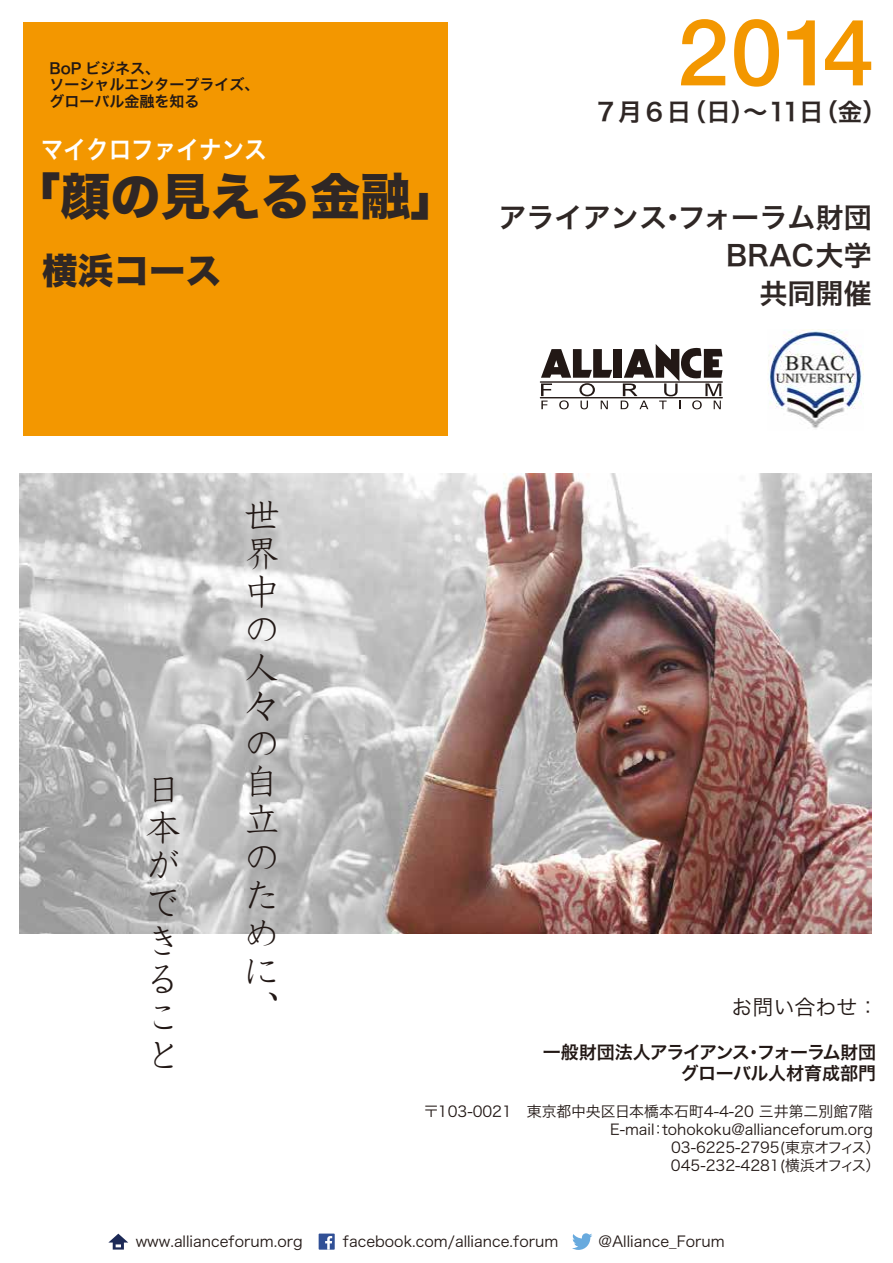
<style>
.page{position:relative;width:893px;height:1263px;background:#fff}
.page>*{position:absolute;margin:0;border:0;box-sizing:border-box;transform-origin:0 0}
.t1{font:500 92.7px "Helvetica Neue";color:#f39700}
.t2{font:49.95px "Hira Kaku Std N W8";color:#2f2725}
.t3{font:37.95px/38px "DF Kyo Ka Sho W3 MP RKSJ H";color:#221815}
.t4{font:35.85px "Hira Kaku Std W8";color:#2f2725}
.t5{font:28.05px/38.1px "Hira Kaku Pro W6";color:#2f2725;text-align:right}
.t6{font:25.05px "Hira Kaku Pro N W6";color:#fff;scale:.9 1}
.t7{font:24.45px "Hira Kaku Pro N W6";color:#2f2725}
.t8{font:21px "Hira Kaku Pro N W3";color:#221815}
.t9{font:18px/21.6px "Hira Kaku Pro W6";letter-spacing:-.025em;color:#221815;text-align:right}
.t10{font:15px "Hira Kaku Pro W3";color:#221815}
.t11{font:15px/16.5px "Hira Kaku Pro N W6";color:#221815}
.t12{font:14.85px "Hira Kaku Pro W3";color:#221815}
</style>
<div class="page">
<div style="left:23px;top:22px;width:425px;height:414px;background:#f39700"></div>
<img style="left:20px;top:474px;width:852px;height:459px">
<img style="left:768px;top:330px;width:95px;height:98px">
<div style="left:614px;top:349px;width:8px;height:29px;background:#221815"></div>
<hr style="left:540px;top:381px;width:183px;height:2px;background:#221815">
<hr style="left:540px;top:397px;width:183px;height:1px;background:#221815">
<svg style="left:621px;top:344px;width:101px;height:65px"></svg>
<svg style="left:541px;top:349px;width:71px;height:60px"></svg>
<div style="left:319px;top:1233px;width:16px;height:17px;background:#315096"></div>
<svg style="left:325px;top:1236px;width:7px;height:14px"></svg>
<svg style="left:572px;top:1233px;width:20px;height:17px"></svg>
<svg style="left:108px;top:1233px;width:20px;height:16px"></svg>
<p class="t11" style="left:49px;top:59px;width:211px">BoP ビジネス、<br>ソーシャルエンタープライズ、グローバル金融を知る</p>
<h3 class="t6" style="left:41px;top:127px;width:253px">マイクロファイナンス</h3>
<h2 class="t2" style="left:11px;top:169px;width:451px">「顔の見える金融」</h2>
<h3 class="t4" style="left:42px;top:251px;width:181px">横浜コース</h3>
<h1 class="t1" style="left:677px;top:-22px;width:199px">2014</h1>
<h3 class="t7" style="left:597px;top:89px;width:291px">7月６日（日）～11日（金）</h3>
<h3 class="t5" style="left:498px;top:197px;width:375px">アライアンス・フォーラム財団<br>BRAC大学<br>共同開催</h3>
<h3 class="t3" style="left:144px;top:770px;width:37px">日本ができること</h3>
<h3 class="t3" style="left:243px;top:496px;width:37px">世界中の人々の自立のために、</h3>
<h3 class="t8" style="left:732px;top:988px;width:148px">お問い合わせ：</h3>
<p class="t9" style="left:543px;top:1040px;width:335px">一般財団法人アライアンス・フォーラム財団グローバル人材育成部門</p>
<p class="t12" style="left:424px;top:1098px;width:451px">〒103-0021　東京都中央区日本橋本石町4-4-20 三井第二別館7階</p>
<p class="t12" style="left:610px;top:1116px;width:264px">E-mail：tohokoku@allianceforum.org</p>
<p class="t12" style="left:671px;top:1134px;width:211px">03-6225-2795(東京オフィス）</p>
<p class="t12" style="left:671px;top:1152px;width:211px">045-232-4281(横浜オフィス）</p>
<p class="t10" style="left:136px;top:1227px;width:169px">www.allianceforum.org</p>
<p class="t10" style="left:343px;top:1227px;width:217px">facebook.com/alliance.forum</p>
<p class="t10" style="left:598px;top:1227px;width:128px">@Alliance_Forum</p>
</div>
